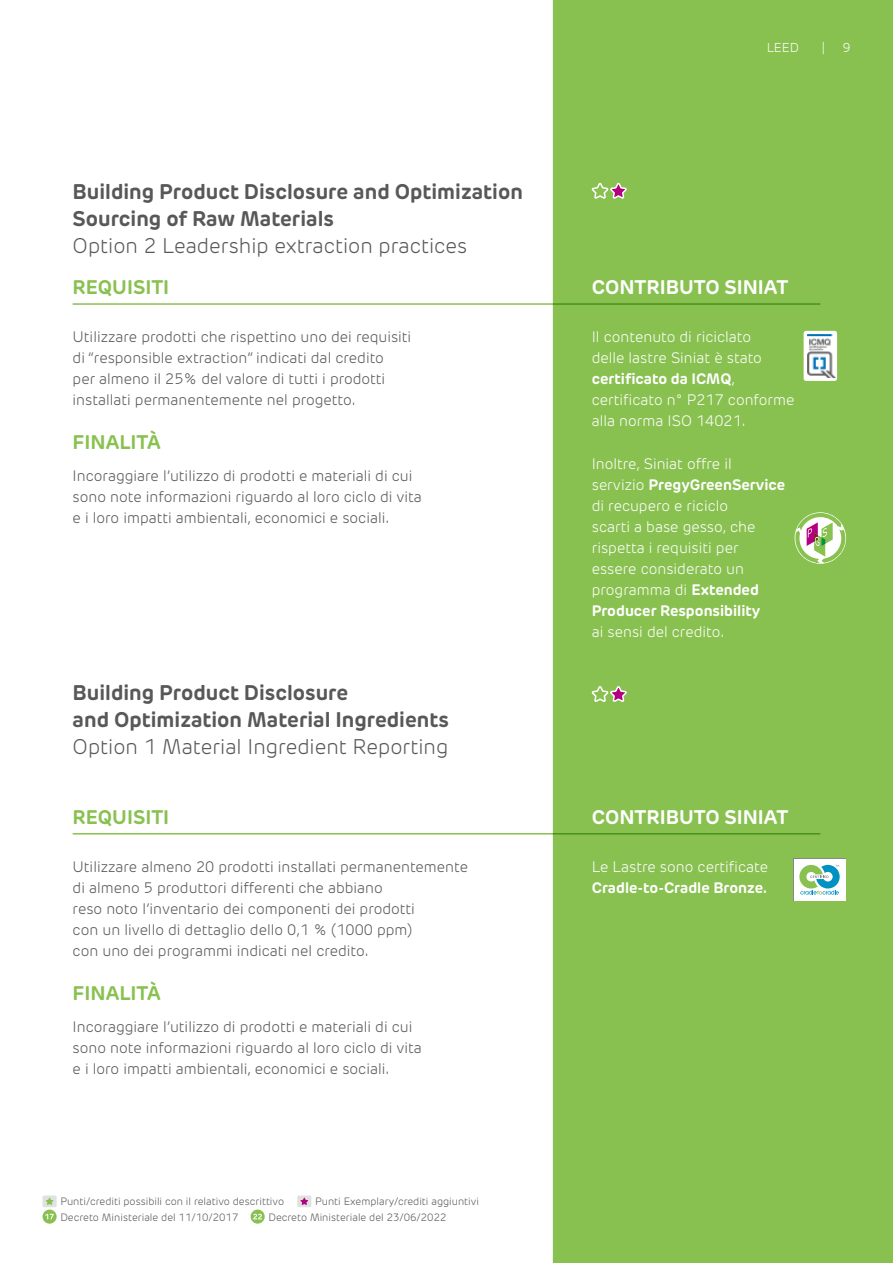
<style>
.page{position:relative;width:893px;height:1263px;background:#fff}
.page>*{position:absolute;margin:0;border:0;box-sizing:border-box;transform-origin:0 0}
.t1{font:700 21px/27px "New Rubrik Edge";color:#575857}
.t2{font:300 21px "New Rubrik Edge";color:#575857}
.t3{font:700 19.5px "New Rubrik Edge";color:#89c151}
.t4{font:700 19.5px "New Rubrik Edge";color:#fff}
.t5{font:300 15px/21px "New Rubrik Edge";color:#575857}
.t6{font:300 15px/21px "New Rubrik Edge";color:#fff}
.t7{font:700 15px "New Rubrik Edge";color:#fff}
.t8{font:300 12.75px "New Rubrik Edge";color:#fff}
.t9{font:300 10.5px/15.8px "New Rubrik Edge";color:#555756}
.s1{font-weight:700}
</style>
<div class="page">
<svg style="left:251px;top:1209px;width:14px;height:15px"></svg>
<svg style="left:253px;top:1214px;width:9px;height:5px"></svg>
<svg style="left:43px;top:1209px;width:14px;height:15px"></svg>
<svg style="left:45px;top:1214px;width:9px;height:5px"></svg>
<div style="left:43px;top:1195px;width:14px;height:12px;background:#e0e1e1;border-radius:2px"></div>
<svg style="left:46px;top:1198px;width:7px;height:7px"></svg>
<div style="left:297px;top:1195px;width:14px;height:12px;background:#e0e1e1;border-radius:2px"></div>
<svg style="left:300px;top:1198px;width:8px;height:7px"></svg>
<div style="left:553px;top:0;width:340px;height:1263px;background:#89c151"></div>
<hr style="left:73px;top:303px;width:747px;height:2px;background:#89c151">
<hr style="left:73px;top:833px;width:747px;height:1px;background:#89c151">
<svg style="left:795px;top:512px;width:51px;height:52px"></svg>
<svg style="left:793px;top:858px;width:53px;height:43px"></svg>
<div style="left:794px;top:859px;width:51px;height:41px;background:#fff"></div>
<svg style="left:799px;top:865px;width:41px;height:29px"></svg>
<div style="left:804px;top:331px;width:33px;height:50px;background:#fff;border-radius:3px"></div>
<img style="left:807px;top:334px;width:28px;height:44px">
<svg style="left:590px;top:176px;width:38px;height:24px"></svg>
<svg style="left:590px;top:679px;width:38px;height:24px"></svg>
<h1 class="t1" style="left:73px;top:178px;width:452px">Building Product Disclosure and Optimization<br>Sourcing of Raw Materials</h1>
<h1 class="t2" style="left:73px;top:233px;width:396px">Option 2 Leadership extraction practices</h1>
<h2 class="t3" style="left:73px;top:275px;width:98px">REQUISITI</h2>
<p class="t5" style="left:73px;top:327px;width:340px">Utilizzare prodotti che rispettino uno dei requisiti di “responsible extraction” indicati dal credito<br>per almeno il 25% del valore di tutti i prodotti installati permanentemente nel progetto.</p>
<h2 class="t3" style="left:73px;top:430px;width:90px">FINALITÀ</h2>
<p class="t5" style="left:73px;top:465px;width:351px">Incoraggiare l’utilizzo di prodotti e materiali di cui sono note informazioni riguardo al loro ciclo di vita e i loro impatti ambientali, economici e sociali.</p>
<h1 class="t1" style="left:73px;top:679px;width:378px">Building Product Disclosure<br>and Optimization Material Ingredients</h1>
<h1 class="t2" style="left:73px;top:734px;width:377px">Option 1 Material Ingredient Reporting</h1>
<h2 class="t3" style="left:73px;top:804px;width:98px">REQUISITI</h2>
<p class="t5" style="left:73px;top:856px;width:397px">Utilizzare almeno 20 prodotti installati permanentemente di almeno 5 produttori differenti che abbiano<br>reso noto l’inventario dei componenti dei prodotti<br>con un livello di dettaglio dello 0,1 % (1000 ppm)<br>con uno dei programmi indicati nel credito.</p>
<h2 class="t3" style="left:73px;top:981px;width:90px">FINALITÀ</h2>
<p class="t5" style="left:73px;top:1016px;width:351px">Incoraggiare l’utilizzo di prodotti e materiali di cui sono note informazioni riguardo al loro ciclo di vita e i loro impatti ambientali, economici e sociali.</p>
<p class="t9" style="left:60px;top:1193px;width:225px">Punti/crediti possibili con il relativo descrittivo</p>
<p class="t9" style="left:268px;top:1193px;width:212px;text-indent:47px">Punti Exemplary/crediti aggiuntivi<br>Decreto Ministeriale del 23/06/2022</p>
<p class="t9" style="left:60px;top:1209px;width:180px">Decreto Ministeriale del 11/10/2017</p>
<p class="t8" style="left:767px;top:40px;width:34px">LEED</p>
<p class="t8" style="left:822px;top:40px;width:5px">|</p>
<p class="t8" style="left:843px;top:40px;width:9px">9</p>
<h2 class="t4" style="left:592px;top:275px;width:198px">CONTRIBUTO SINIAT</h2>
<p class="t6" style="left:592px;top:327px;width:204px">Il contenuto di riciclato<br>delle lastre Siniat è stato <span class="s1">certificato da ICMQ</span>, certificato n° P217 conforme alla norma ISO 14021.</p>
<p class="t6" style="left:592px;top:453px;width:195px">Inoltre, Siniat offre il servizio <span class="s1">PregyGreenService </span>di recupero e riciclo<br>scarti a base gesso, che rispetta i requisiti per essere considerato un programma di <span class="s1">Extended<br>Producer Responsibility</span></p>
<p class="t6" style="left:592px;top:621px;width:134px">ai sensi del credito.</p>
<h2 class="t4" style="left:592px;top:804px;width:198px">CONTRIBUTO SINIAT</h2>
<p class="t6" style="left:592px;top:856px;width:178px">Le Lastre sono certificate</p>
<p class="t7" style="left:592px;top:878px;width:177px">Cradle-to-Cradle Bronze.</p>
</div>
